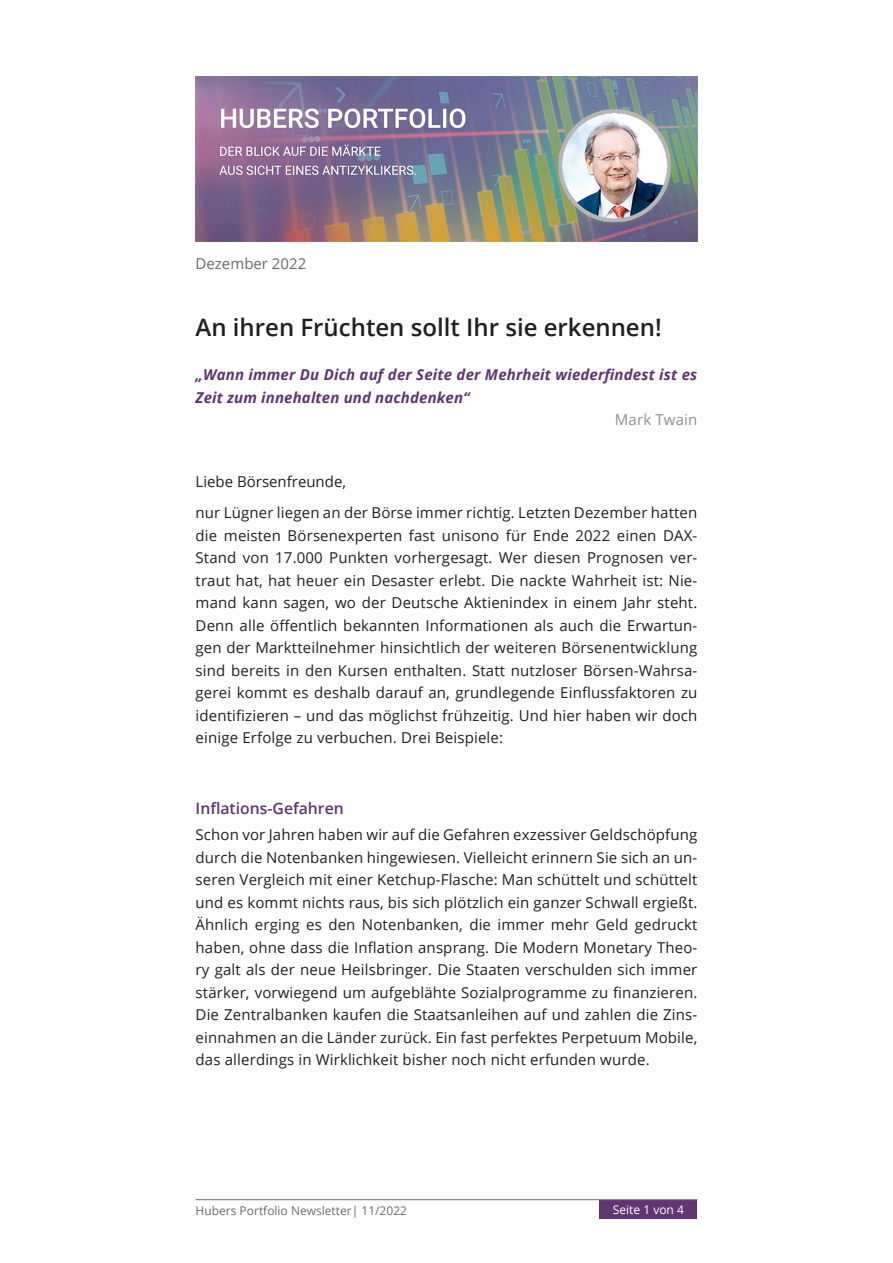
<style>
.page{position:relative;width:893px;height:1263px;background:#fff}
.page>*{position:absolute;margin:0;border:0;box-sizing:border-box;transform-origin:0 0}
.t1{font:600 24px "Open Sans";color:#231f20}
.subhead{font:600 15.75px "Open Sans";color:#613573}
.Fließtext{font:15px/22.5px "Open Sans";letter-spacing:.01em;color:#231f20;text-align:justify}
.Fließtext-2{font:italic 700 15px/22.5px "Open Sans";letter-spacing:.01em;color:#613573}
.t2{font:15px "Open Sans";color:#6b6b6e}
.Fließtext-3{font:15px "Open Sans";letter-spacing:.01em;color:#8d8f92}
.t3{font:12px "Open Sans";color:#6b6b6e}
.t4{font:12px "Open Sans";color:#fff}
</style>
<div class="page">
<div style="left:600px;top:1200px;width:97px;height:19px;background:#613573"></div>
<hr style="left:196px;top:1199px;width:501px;height:1px;background:#6b6b6e">
<img style="left:196px;top:77px;width:501px;height:164px">
<p class="t2" style="left:196px;top:253px;width:112px">Dezember 2022</p>
<p class="t1" style="left:196px;top:311px;width:468px">An ihren Früchten sollt Ihr sie erkennen!</p>
<p class="Fließtext-2" style="left:196px;top:363px;width:503px">„Wann immer Du Dich auf der Seite der Mehrheit wiederfindest ist es<br>Zeit zum innehalten und nachdenken“</p>
<p class="Fließtext-3" style="left:615px;top:409px;width:84px">Mark Twain</p>
<p class="Fließtext" style="left:196px;top:470px;width:152px">Liebe Börsenfreunde,</p>
<p class="Fließtext" style="left:196px;top:501px;width:503px">nur Lügner liegen an der Börse immer richtig. Letzten Dezember hatten die meisten Börsenexperten fast unisono für Ende 2022 einen DAX-Stand von 17.000 Punkten vorhergesagt. Wer diesen Prognosen ver&shy;traut hat, hat heuer ein Desaster erlebt. Die nackte Wahrheit ist: Nie&shy;mand kann sagen, wo der Deutsche Aktienindex in einem Jahr steht.<br>Denn alle öffentlich bekannten Informationen als auch die Erwartun&shy;gen der Marktteilnehmer hinsichtlich der weiteren Börsenentwicklung sind bereits in den Kursen enthalten. Statt nutzloser Börsen-Wahrsa&shy;gerei kommt es deshalb darauf an, grundlegende Einflussfaktoren zu identifizieren – und das möglichst frühzeitig. Und hier haben wir doch einige Erfolge zu verbuchen. Drei Beispiele:</p>
<p class="subhead" style="left:196px;top:797px;width:150px">Inflations-Gefahren</p>
<p class="Fließtext" style="left:196px;top:823px;width:503px">Schon vor Jahren haben wir auf die Gefahren exzessiver Geldschöpfung durch die Notenbanken hingewiesen. Vielleicht erinnern Sie sich an un&shy;seren Vergleich mit einer Ketchup-Flasche: Man schüttelt und schüttelt und es kommt nichts raus, bis sich plötzlich ein ganzer Schwall ergießt.<br>Ähnlich erging es den Notenbanken, die immer mehr Geld gedruckt haben, ohne dass die Inflation ansprang. Die Modern Monetary Theo&shy;ry galt als der neue Heilsbringer. Die Staaten verschulden sich immer stärker, vorwiegend um aufgeblähte Sozialprogramme zu finanzieren.<br>Die Zentralbanken kaufen die Staatsanleihen auf und zahlen die Zins&shy;einnahmen an die Länder zurück. Ein fast perfektes Perpetuum Mobile, das allerdings in Wirklichkeit bisher noch nicht erfunden wurde.</p>
<p class="t3" style="left:196px;top:1202px;width:213px">Hubers Portfolio Newsletter| 11/2022</p>
<p class="t4" style="left:613px;top:1201px;width:73px">Seite 1 von 4</p>
</div>
